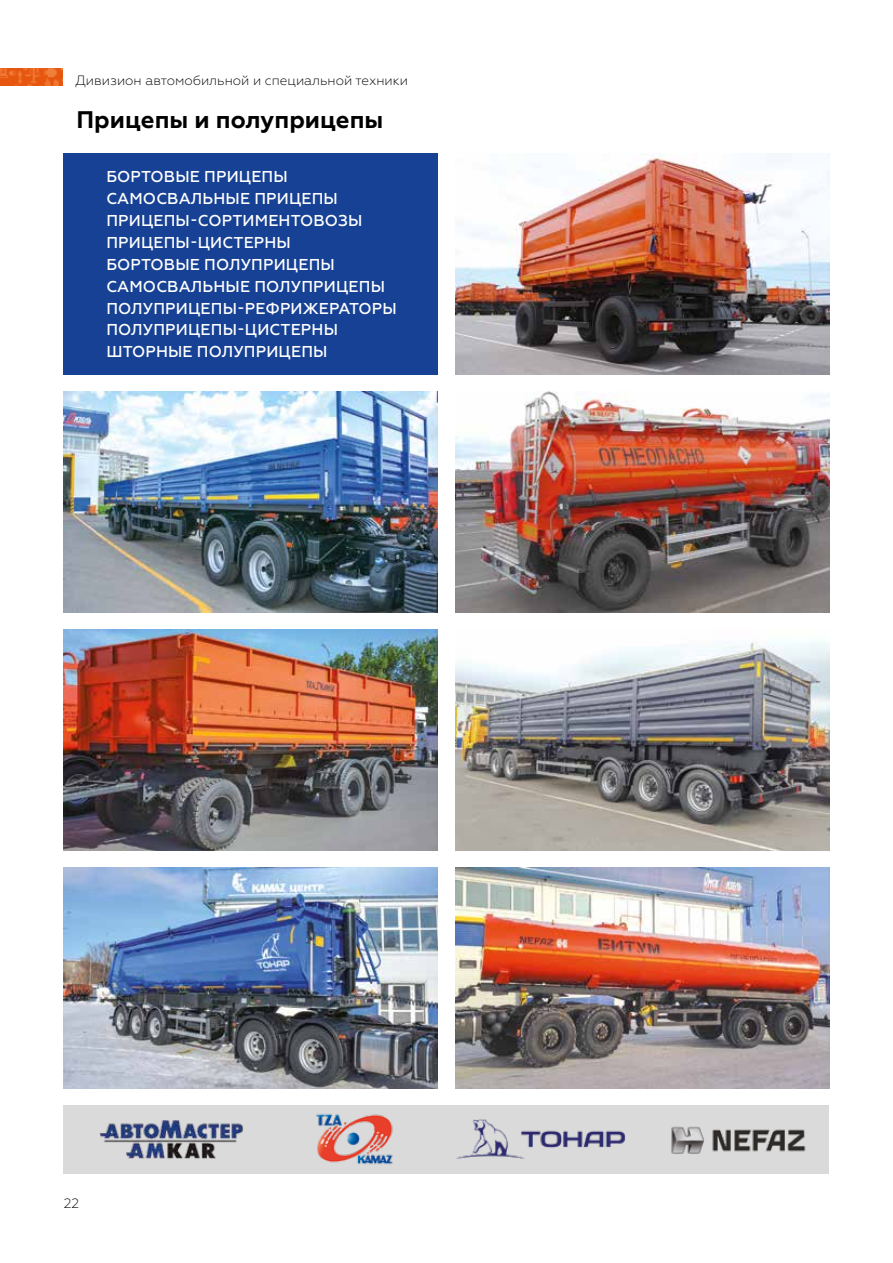
<style>
.page{position:relative;width:893px;height:1263px;background:#fff}
.page>*{position:absolute;margin:0;border:0;box-sizing:border-box;transform-origin:0 0}
.t1{font:700 24px "Geometria";color:#000}
.t2{font:500 15.75px/21.9px "Geometria";letter-spacing:.01em;color:#fff}
.t3{font:300 13.5px "Geometria";color:#000}
</style>
<div class="page">
<img style="left:455px;top:392px;width:374px;height:221px">
<div style="left:64px;top:153px;width:374px;height:221px;background:#164194"></div>
<img style="left:455px;top:867px;width:374px;height:222px">
<img style="left:64px;top:629px;width:374px;height:221px">
<img style="left:64px;top:391px;width:374px;height:221px">
<img style="left:455px;top:153px;width:374px;height:221px">
<img style="left:455px;top:641px;width:374px;height:209px">
<div style="left:64px;top:1106px;width:765px;height:68px;background:#dadada"></div>
<img style="left:671px;top:1126px;width:135px;height:28px">
<img style="left:99px;top:1120px;width:144px;height:39px">
<img style="left:456px;top:1119px;width:169px;height:40px">
<img style="left:316px;top:1113px;width:77px;height:52px">
<img style="left:0;top:68px;width:63px;height:17px">
<img style="left:64px;top:867px;width:374px;height:222px">
<p class="t3" style="left:76px;top:73px;width:334px">Дивизион автомобильной и специальной техники</p>
<h1 class="t1" style="left:77px;top:106px;width:308px">Прицепы и полуприцепы</h1>
<p class="t2" style="left:106px;top:166px;width:292px">БОРТОВЫЕ ПРИЦЕПЫ<br>САМОСВАЛЬНЫЕ ПРИЦЕПЫ<br>ПРИЦЕПЫ-СОРТИМЕНТОВОЗЫ<br>ПРИЦЕПЫ-ЦИСТЕРНЫ<br>БОРТОВЫЕ ПОЛУПРИЦЕПЫ<br>САМОСВАЛЬНЫЕ ПОЛУПРИЦЕПЫ<br>ПОЛУПРИЦЕПЫ-РЕФРИЖЕРАТОРЫ<br>ПОЛУПРИЦЕПЫ-ЦИСТЕРНЫ<br>ШТОРНЫЕ ПОЛУПРИЦЕПЫ</p>
<p class="t3" style="left:64px;top:1195px;width:17px">22</p>
</div>
